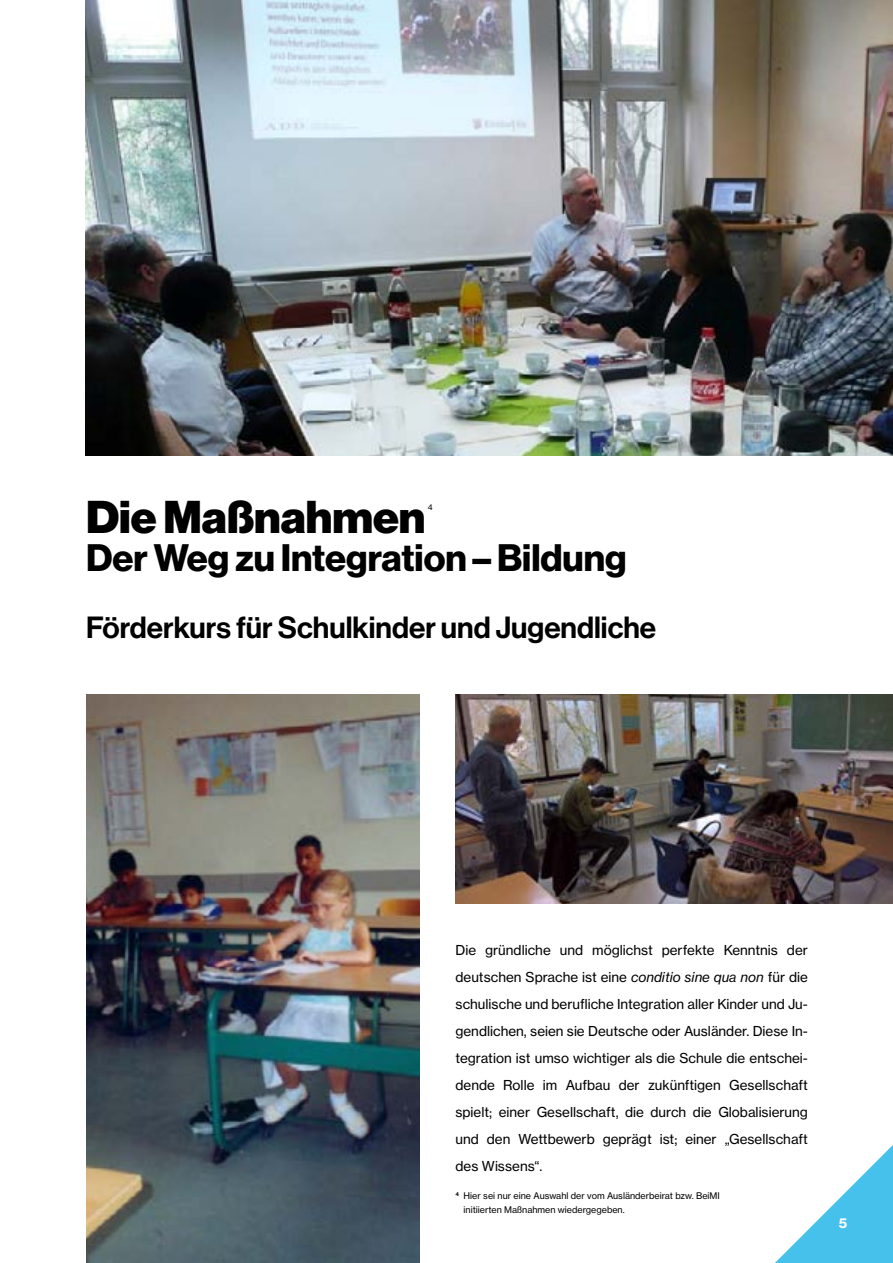
<style>
.page{position:relative;width:893px;height:1263px;background:#fff}
.page>*{position:absolute;margin:0;border:0;box-sizing:border-box;transform-origin:0 0}
.t1{font:45px "N Haas Grotesk DS Pro 95 Blk";color:#000}
.t2{font:37.5px "N Haas Grotesk DS Pro 75 Bd";color:#000}
.t3{font:30px "N Haas Grotesk DS Pro 65 Md";color:#000}
.t4{font:13.5px/27px "N Haas Grotesk TX Pro 55 Rg";color:#000;text-align:justify}
.t5{font:13.5px "N Haas Grotesk TX Pro 75 Bd";color:#fff}
.t6{font:9px/13.5px "N Haas Grotesk TX Pro 55 Rg";color:#000}
.t7{font:7.8px "N Haas Grotesk TX Pro 55 Rg";color:#000}
.t8{font:5.25px "N Haas Grotesk TX Pro 75 Bd";color:#000}
.s1{font-family:"N Haas Grotesk TX Pro 56 It"}
</style>
<div class="page">
<svg style="left:775px;top:1145px;width:118px;height:118px"></svg>
<img style="left:85px;top:0;width:808px;height:455px">
<img style="left:86px;top:694px;width:333px;height:569px">
<img style="left:455px;top:694px;width:438px;height:210px">
<h1 class="t1" style="left:86px;top:491px;width:341px">Die Maßnahmen</h1>
<h2 class="t2" style="left:86px;top:536px;width:542px">Der Weg zu Integration – Bildung</h2>
<h3 class="t3" style="left:86px;top:610px;width:572px">Förderkurs für Schulkinder und Jugendliche</h3>
<p class="t7" style="left:428px;top:502px;width:6px">4</p>
<p class="t4" style="left:455px;top:937px;width:354px">Die gründliche und möglichst perfekte Kenntnis der deutschen Sprache ist eine <span class="s1">conditio sine qua non</span> für die schulische und berufliche Integration aller Kinder und Ju&shy;gendlichen, seien sie Deutsche oder Ausländer. Diese In&shy;tegration ist umso wichtiger als die Schule die entschei&shy;dende Rolle im Aufbau der zukünftigen Gesellschaft spielt; einer Gesellschaft, die durch die Globalisierung und den Wettbewerb geprägt ist; einer „Gesellschaft des Wissens“.</p>
<p class="t8" style="left:455px;top:1191px;width:5px">4</p>
<p class="t6" style="left:464px;top:1189px;width:258px">Hier sei nur eine Auswahl der vom Ausländerbeirat bzw. BeiMI initiierten Maßnahmen wiedergegeben.</p>
<p class="t5" style="left:839px;top:1215px;width:10px">5</p>
</div>
